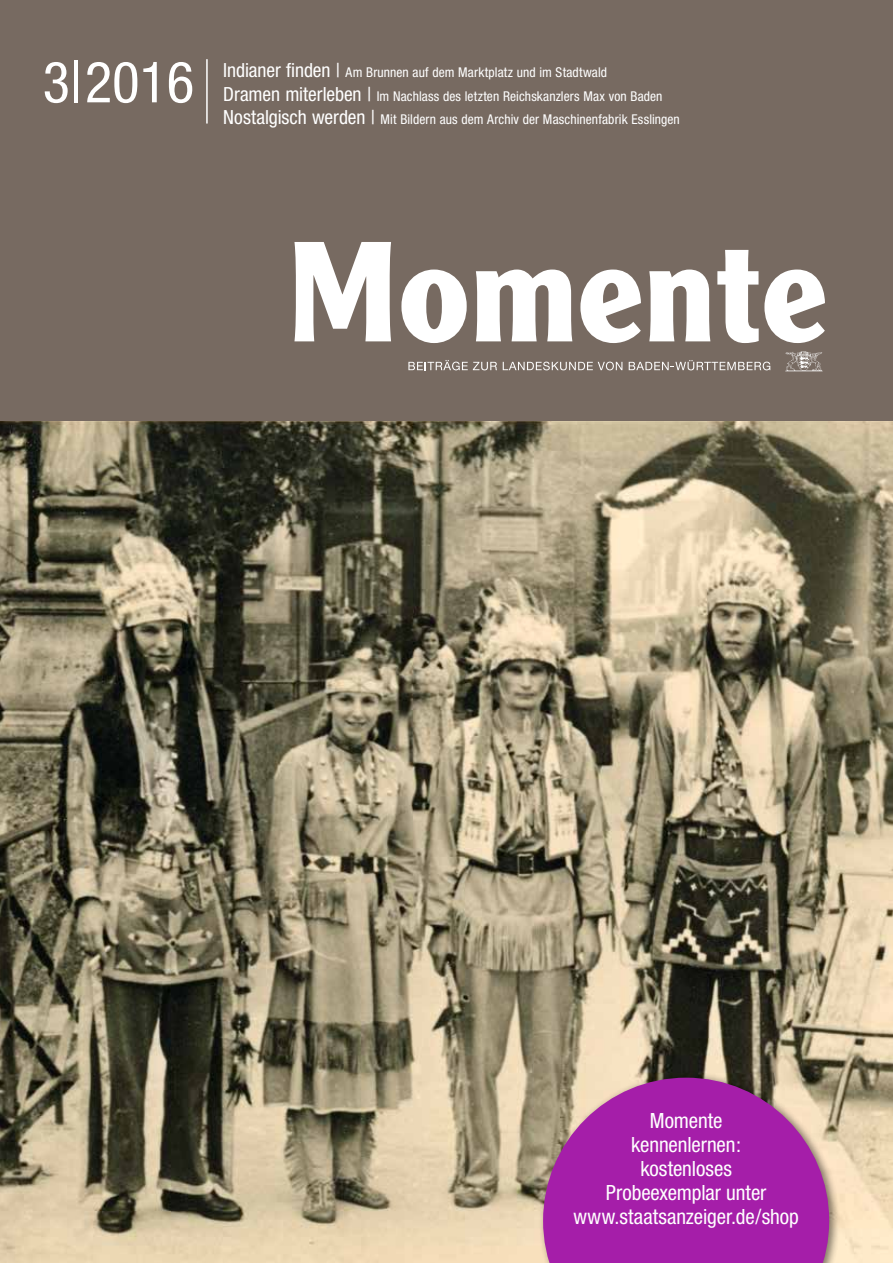
<style>
.page{position:relative;width:893px;height:1263px;background:#fff}
.page>*{position:absolute;margin:0;border:0;box-sizing:border-box;transform-origin:0 0}
.t1{font:condensed 57px "Helvetica Neue";color:#fff}
.t2{font:condensed 21px/23.9px "Helvetica Neue";letter-spacing:-.005em;color:#fff;text-align:center}
.t3{font:condensed 13.5px/23.4px "Helvetica Neue";letter-spacing:.01em;color:#fff}
.s1{font-size:19.5px}
</style>
<div class="page">
<img style="left:0;top:421px;width:893px;height:842px">
<div style="left:0;top:0;width:893px;height:421px;background:#776a61"></div>
<hr style="left:206px;top:59px;width:2px;height:65px;background:#fff">
<svg style="left:294px;top:242px;width:97px;height:99px"></svg>
<svg style="left:401px;top:270px;width:66px;height:73px"></svg>
<svg style="left:476px;top:270px;width:96px;height:71px"></svg>
<svg style="left:580px;top:270px;width:61px;height:73px"></svg>
<svg style="left:649px;top:270px;width:61px;height:71px"></svg>
<svg style="left:717px;top:250px;width:108px;height:93px"></svg>
<svg style="left:408px;top:360px;width:89px;height:10px"></svg>
<svg style="left:503px;top:362px;width:119px;height:8px"></svg>
<svg style="left:629px;top:360px;width:141px;height:10px"></svg>
<svg style="left:785px;top:351px;width:37px;height:21px"></svg>
<div style="left:539px;top:1071px;width:302px;height:192px;background:#000;opacity:.5"></div>
<svg style="left:543px;top:1078px;width:286px;height:185px;background:#a937a4"></svg>
<p class="t1" style="left:43px;top:49px;width:153px">3|2016</p>
<p class="t3" style="left:223px;top:61px;width:458px"><span class="s1">Indianer finden |</span> Am Brunnen auf dem Marktplatz und im Stadtwald<br><span class="s1">Dramen miterleben |</span> Im Nachlass des letzten Reichskanzlers Max von Baden<br><span class="s1">Nostalgisch werden |</span> Mit Bildern aus dem Archiv der Maschinenfabrik Esslingen</p>
<p class="t2" style="left:573px;top:1109px;width:227px">Momente<br>kennenlernen:<br>kostenloses<br>Probeexemplar unter www.staatsanzeiger.de/shop</p>
</div>
